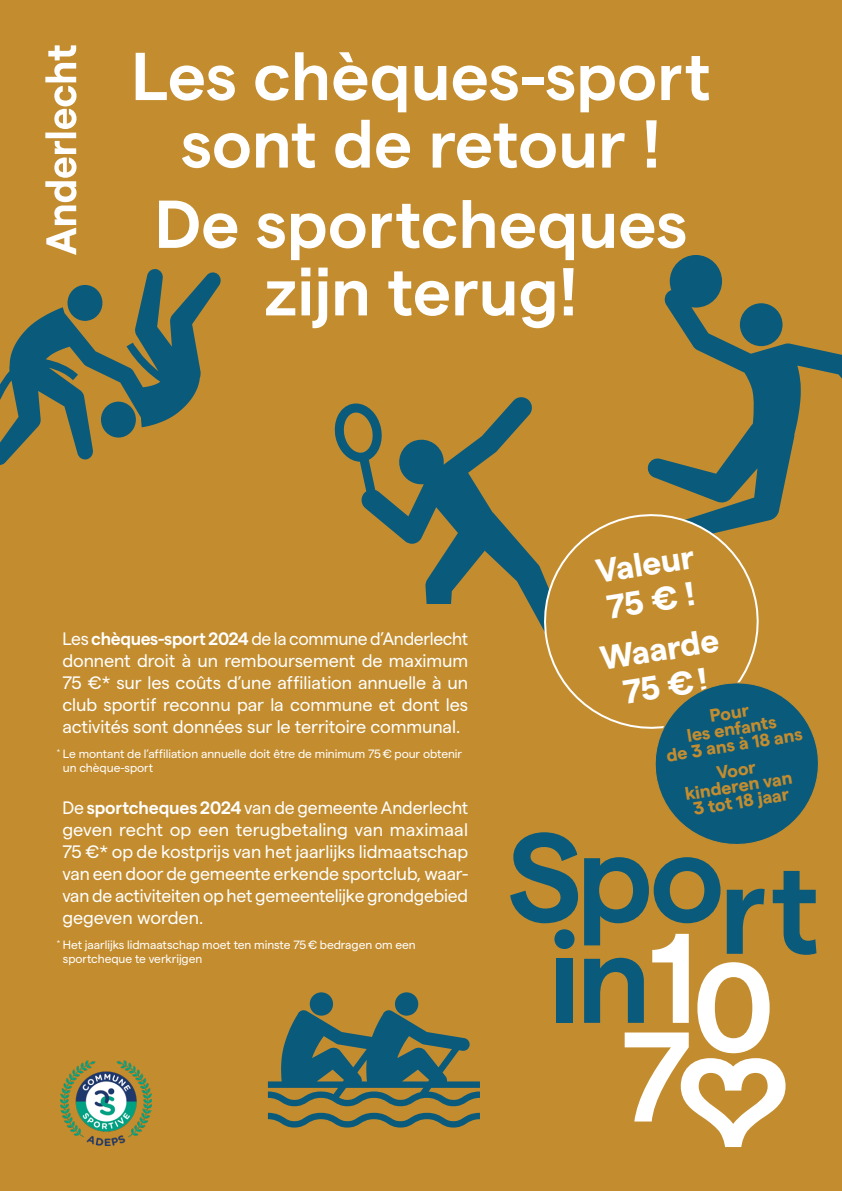
<style>
.page{position:relative;width:842px;height:1191px;background:#c38d2f}
.page>*{position:absolute;margin:0;border:0;box-sizing:border-box;transform-origin:0 0}
.t1{font:600 67.6px/67.6px "Matter SQ";color:#fff;text-align:center}
.t2{font:700 33.2px "Matter SQ";color:#fff}
.t3{font:18px/22px "Matter SQ";letter-spacing:-.01em;color:#fff;text-align:justify}
.t4{font:700 18px/16px "Matter SQ";color:#c38d2f;text-align:center}
.t5{font:12px/14px "Matter SQ";letter-spacing:-.005em;color:#fff}
.s1{font-weight:600}
</style>
<div class="page">
<div style="left:554px;top:929px;width:20px;height:20px;background:#0a5a7c;border-radius:50%"></div>
<div style="left:556px;top:958px;width:16px;height:64px;background:#0a5a7c"></div>
<svg style="left:510px;top:832px;width:68px;height:91px"></svg>
<svg style="left:584px;top:857px;width:232px;height:290px"></svg>
<svg style="left:45px;top:45px;width:32px;height:210px"></svg>
<img style="left:61px;top:1060px;width:90px;height:85px">
<svg style="left:0;top:269px;width:221px;height:196px"></svg>
<div style="left:101px;top:401px;width:35px;height:36px;background:#0a5a7c;border-radius:50%"></div>
<svg style="left:647px;top:255px;width:195px;height:267px"></svg>
<div style="left:740px;top:303px;width:42px;height:43px;background:#0a5a7c;border-radius:50%"></div>
<svg style="left:334px;top:397px;width:203px;height:221px"></svg>
<div style="left:45px;top:604px;width:423px;height:385px;background:#c38d2f"></div>
<svg style="left:537px;top:507px;width:228px;height:222px"></svg>
<svg style="left:649px;top:677px;width:169px;height:167px"></svg>
<svg style="left:268px;top:1112px;width:212px;height:15px"></svg>
<svg style="left:268px;top:992px;width:212px;height:114px"></svg>
<p class="t1" style="left:131px;top:37px;width:581px">Les chèques-sport sont de retour !</p>
<p class="t1" style="left:155px;top:184px;width:534px">De sportcheques zijn terug!</p>
<p class="t3" style="left:62px;top:626px;width:407px">Les <span class="s1">chèques-sport 2024</span> de la commune d’Anderlecht donnent droit à un remboursement de maximum 75 €* sur les coûts d’une affiliation annuelle à un club sportif reconnu par la commune et dont les activités sont données sur le territoire communal.</p>
<p class="t5" style="left:63px;top:746px;width:401px;text-indent:-6px"><sup>*</sup> Le montant de l’affiliation annuelle doit être de minimum 75€ pour obtenir un chèque-sport</p>
<p class="t3" style="left:62px;top:795px;width:407px">De <span class="s1">sportcheques 2024</span> van de gemeente Anderlecht geven recht op een terugbetaling van maximaal 75 €* op de kostprijs van het jaarlijks lidmaatschap van een door de gemeente erkende sportclub, waar&shy;van de activiteiten op het gemeentelijke grondgebied gegeven worden.</p>
<p class="t5" style="left:63px;top:937px;width:354px;text-indent:-6px"><sup>*</sup> Het jaarlijks lidmaatschap moet ten minste 75€ bedragen om een sportcheque te verkrijgen</p>
<p class="t2" style="left:592px;top:547px;width:100px;rotate:-9deg">Valeur</p>
<p class="t2" style="left:603px;top:583px;width:91px;rotate:-9deg">75 € !</p>
<p class="t2" style="left:597px;top:634px;width:121px;rotate:-9deg">Waarde</p>
<p class="t2" style="left:619px;top:668px;width:87px;rotate:-9deg">75 €!</p>
<p class="t4" style="left:683px;top:710px;width:92px;rotate:-9deg">Pour<br>les enfants</p>
<p class="t4" style="left:665px;top:746px;width:139px;rotate:-9deg">de 3 ans à 18 ans</p>
<p class="t4" style="left:681px;top:769px;width:110px;rotate:-9deg">Voor kinderen van<br>3 tot 18 jaar</p>
</div>
